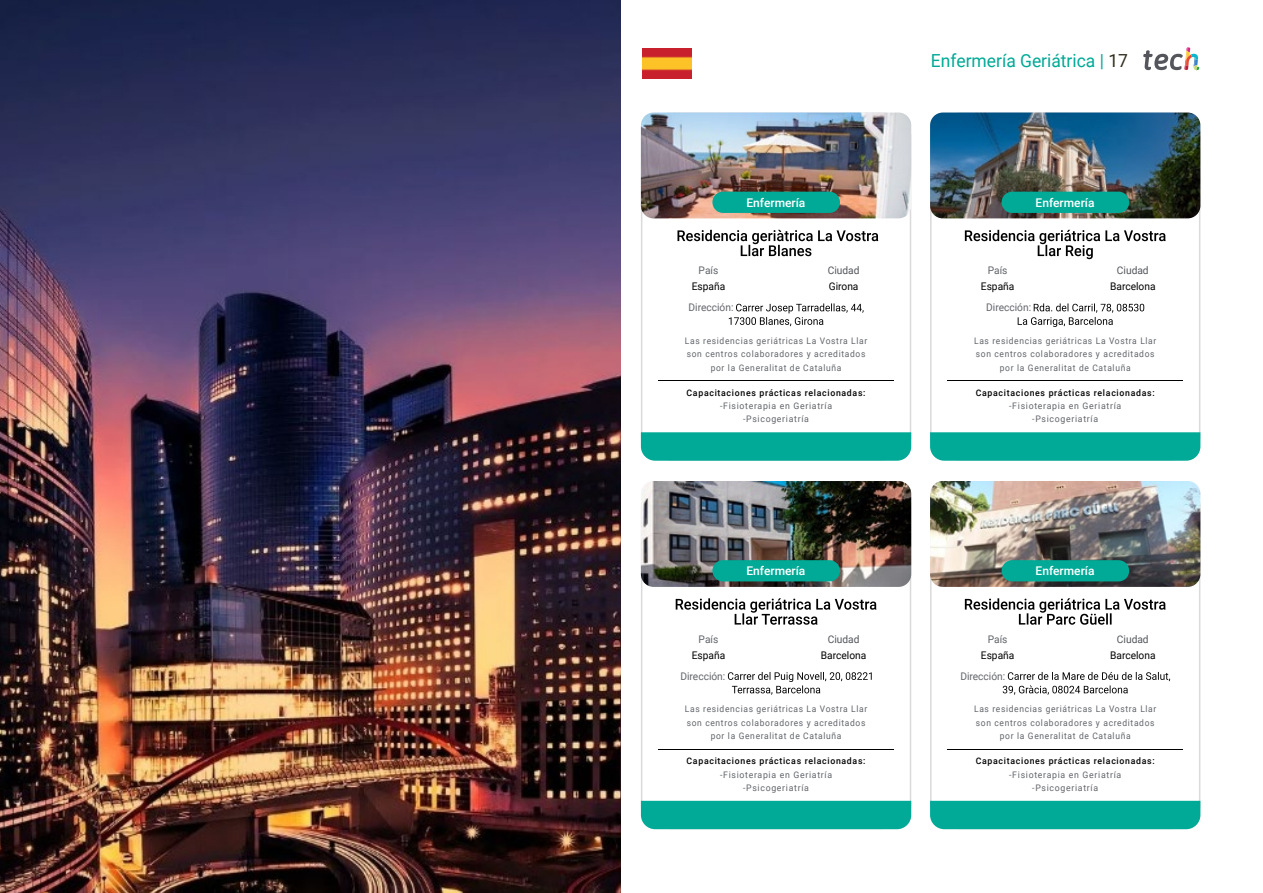
<style>
.page{position:relative;width:1263px;height:893px;background:#fff}
.page>*{position:absolute;margin:0;border:0;box-sizing:border-box;transform-origin:0 0}
.t1{font:18px "Roboto";color:#00a996}
.t2{font:500 12px "Roboto";color:#fff}
.t3{font:10.5px "Roboto";color:#000}
.t4{font:10.5px "Roboto";color:#61646a}
.t5{font:10.5px "Roboto";color:#52555b}
.t6{font:9px/13.5px "Roboto";letter-spacing:.08em;color:#61646a;text-align:center;scale:.94 1}
.t7{font:9px/13.2px "Roboto";letter-spacing:.08em;color:#61646a;text-align:center}
.t8{font:500 9px "Roboto";letter-spacing:.08em;color:#000}
.s1{color:#312e20}
</style>
<div class="page">
<svg style="left:1143px;top:47px;width:56px;height:24px"></svg>
<img style="left:642px;top:49px;width:49px;height:30px">
<svg style="left:640px;top:492px;width:272px;height:338px"></svg>
<img style="left:641px;top:481px;width:270px;height:106px">
<div style="left:712px;top:560px;width:128px;height:21px;background:#00aa97;border-radius:11px"></div>
<div style="left:641px;top:801px;width:270px;height:28px;background:#00aa97"></div>
<hr style="left:658px;top:749px;width:236px;height:1px;background:#000">
<svg style="left:728px;top:672px;width:144px;height:23px"></svg>
<svg style="left:676px;top:598px;width:200px;height:27px"></svg>
<svg style="left:930px;top:491px;width:271px;height:339px"></svg>
<img style="left:930px;top:481px;width:270px;height:106px">
<div style="left:1001px;top:560px;width:128px;height:21px;background:#00aa97;border-radius:11px"></div>
<div style="left:930px;top:801px;width:270px;height:28px;background:#00aa97"></div>
<hr style="left:947px;top:749px;width:236px;height:1px;background:#000">
<svg style="left:1003px;top:672px;width:167px;height:23px"></svg>
<svg style="left:965px;top:598px;width:201px;height:27px"></svg>
<svg style="left:640px;top:112px;width:272px;height:337px"></svg>
<img style="left:641px;top:113px;width:270px;height:105px">
<div style="left:712px;top:192px;width:128px;height:21px;background:#00aa97;border-radius:11px"></div>
<svg style="left:641px;top:432px;width:270px;height:29px;background:#07ac99"></svg>
<hr style="left:658px;top:380px;width:236px;height:1px;background:#000">
<svg style="left:729px;top:303px;width:134px;height:23px"></svg>
<svg style="left:677px;top:230px;width:201px;height:26px"></svg>
<svg style="left:930px;top:112px;width:271px;height:338px"></svg>
<img style="left:930px;top:113px;width:270px;height:105px">
<div style="left:1001px;top:192px;width:128px;height:21px;background:#00aa97;border-radius:11px"></div>
<svg style="left:930px;top:432px;width:270px;height:29px;background:#07ac99"></svg>
<hr style="left:947px;top:380px;width:236px;height:1px;background:#000">
<svg style="left:1018px;top:303px;width:126px;height:24px"></svg>
<svg style="left:965px;top:230px;width:201px;height:29px"></svg>
<img style="left:0;top:0;width:621px;height:893px">
<h1 class="t1" style="left:931px;top:48px;width:198px">Enfermería Geriátrica | <span class="s1">17</span></h1>
<h2 class="t2" style="left:746px;top:194px;width:60px">Enfermería</h2>
<h2 class="t2" style="left:1035px;top:194px;width:60px">Enfermería</h2>
<p class="t4" style="left:699px;top:263px;width:21px">País</p>
<p class="t3" style="left:692px;top:279px;width:35px">España</p>
<p class="t5" style="left:828px;top:263px;width:33px">Ciudad</p>
<p class="t3" style="left:829px;top:279px;width:31px">Girona</p>
<p class="t4" style="left:988px;top:263px;width:21px">País</p>
<p class="t3" style="left:981px;top:279px;width:35px">España</p>
<p class="t5" style="left:1117px;top:263px;width:33px">Ciudad</p>
<p class="t3" style="left:1110px;top:279px;width:47px">Barcelona</p>
<p class="t4" style="left:689px;top:300px;width:46px">Dirección:</p>
<p class="t6" style="left:685px;top:333px;width:195px">Las residencias geriátricas La Vostra Llar son centros colaboradores y acreditados por la Generalitat de Cataluña</p>
<p class="t8" style="left:686px;top:386px;width:180px">Capacitaciones prácticas relacionadas:</p>
<p class="t7" style="left:720px;top:399px;width:114px">-Fisioterapia en Geriatría -Psicogeriatría</p>
<p class="t4" style="left:986px;top:300px;width:46px">Dirección:</p>
<p class="t6" style="left:974px;top:333px;width:195px">Las residencias geriátricas La Vostra Llar son centros colaboradores y acreditados por la Generalitat de Cataluña</p>
<p class="t8" style="left:976px;top:386px;width:180px">Capacitaciones prácticas relacionadas:</p>
<p class="t7" style="left:1009px;top:399px;width:114px">-Fisioterapia en Geriatría -Psicogeriatría</p>
<h2 class="t2" style="left:746px;top:563px;width:60px">Enfermería</h2>
<h2 class="t2" style="left:1035px;top:563px;width:60px">Enfermería</h2>
<p class="t4" style="left:699px;top:632px;width:21px">País</p>
<p class="t3" style="left:692px;top:648px;width:35px">España</p>
<p class="t5" style="left:828px;top:632px;width:33px">Ciudad</p>
<p class="t3" style="left:821px;top:648px;width:47px">Barcelona</p>
<p class="t4" style="left:988px;top:632px;width:21px">País</p>
<p class="t3" style="left:981px;top:648px;width:35px">España</p>
<p class="t5" style="left:1117px;top:632px;width:33px">Ciudad</p>
<p class="t3" style="left:1110px;top:648px;width:47px">Barcelona</p>
<p class="t4" style="left:680px;top:669px;width:46px">Dirección:</p>
<p class="t6" style="left:685px;top:702px;width:195px">Las residencias geriátricas La Vostra Llar son centros colaboradores y acreditados por la Generalitat de Cataluña</p>
<p class="t8" style="left:686px;top:755px;width:180px">Capacitaciones prácticas relacionadas:</p>
<p class="t7" style="left:720px;top:768px;width:114px">-Fisioterapia en Geriatría -Psicogeriatría</p>
<p class="t4" style="left:960px;top:669px;width:46px">Dirección:</p>
<p class="t6" style="left:974px;top:702px;width:195px">Las residencias geriátricas La Vostra Llar son centros colaboradores y acreditados por la Generalitat de Cataluña</p>
<p class="t8" style="left:976px;top:755px;width:180px">Capacitaciones prácticas relacionadas:</p>
<p class="t7" style="left:1009px;top:768px;width:114px">-Fisioterapia en Geriatría -Psicogeriatría</p>
</div>
